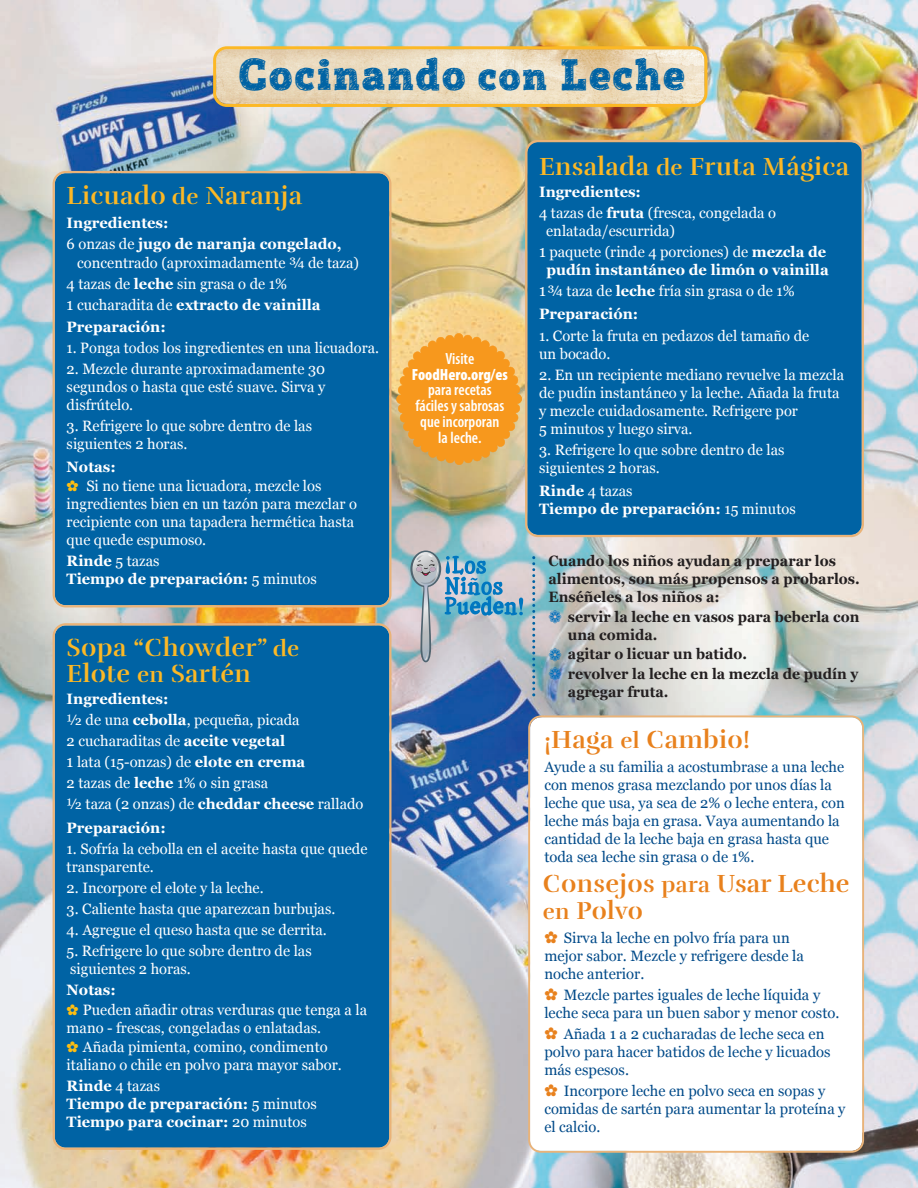
<style>
.page{position:relative;width:918px;height:1188px;background:#fff}
.page>*{position:absolute;margin:0;border:0;box-sizing:border-box;transform-origin:0 0}
.t1{font:43.5px "Posterizer KG Sketch";letter-spacing:.04em;color:#0063a4}
.t2{font:25.5px/25.5px "Rufina Stencil Bold";letter-spacing:.015em;color:#fcb825}
.t3{font:25.5px "Rufina Stencil Bold";letter-spacing:.015em;color:#e8811d}
.t4{font:25.2px "Rufina Stencil Bold";letter-spacing:.005em;color:#e8811d}
.t5{font:600 condensed 16.2px/15.8px "Myriad Pro";color:#fff;text-align:center}
.t6{font:900 condensed 16.2px "Myriad Pro";color:#fff}
.t7{font:15px/18px "Georgia";color:#fff}
.t8{font:15px/18px "Georgia";color:#004a89}
.t9{font:700 15px/18px "Georgia";color:#fff}
.t10{font:700 15px/18px "Georgia";color:#231f20;scale:.94 1}
.s1{font-size:40.5px}
.s2{font-size:22.5px}
.s3{font-weight:400}
.s4{font-weight:700}
.s5{font-size:16.5px}
.s6{color:#fdbe12}
.s7{font-weight:400;font-size:16.5px}
.s8{color:#006fba}
.s9{color:#e8811d}
</style>
<div class="page">
<img style="left:0;top:0;width:918px;height:1188px">
<svg style="left:528px;top:715px;width:336px;height:438px"></svg>
<svg style="left:396px;top:333px;width:126px;height:132px;background:#f1a338"></svg>
<div style="left:53px;top:171px;width:339px;height:436px;background:#0063a4"></div>
<div style="left:53px;top:623px;width:339px;height:527px;background:#0063a4"></div>
<div style="left:525px;top:140px;width:339px;height:397px;background:#0063a4"></div>
<svg style="left:213px;top:46px;width:494px;height:61px;background:#ecd6ad"></svg>
<svg style="left:532px;top:556px;width:3px;height:140px"></svg>
<svg style="left:445px;top:556px;width:78px;height:60px;background:#7aafcb"></svg>
<svg style="left:410px;top:551px;width:31px;height:36px"></svg>
<svg style="left:412px;top:552px;width:27px;height:110px;background:#abb6bc"></svg>
<h1 class="t1" style="left:239px;top:58px;width:448px">Cocinando <span class="s1">con</span> Leche</h1>
<h2 class="t2" style="left:67px;top:186px;width:237px">Licuado <span class="s2">de</span> Naranja</h2>
<p class="t9" style="left:67px;top:212px;width:277px;line-height:21px">Ingredientes:<br><span class="s3">6 onzas de</span> jugo de naranja congelado,</p>
<p class="t7" style="left:67px;top:252px;width:294px;line-height:21px;text-indent:11px">concentrado (aproximadamente ¾ de taza)<br>4 tazas de <span class="s4">leche</span> sin grasa o de 1%<br><span class="s5">1</span> cucharadita de <span class="s4">extracto de vainilla</span></p>
<p class="t9" style="left:67px;top:318px;width:101px">Preparación:</p>
<p class="t7" style="left:67px;top:339px;width:314px">1. Ponga todos los ingredientes en una licuadora.</p>
<p class="t7" style="left:67px;top:360px;width:260px;text-align:justify">2. Mezcle durante aproximadamente 30 segundos o hasta que esté suave. Sirva y disfrútelo.</p>
<p class="t7" style="left:67px;top:417px;width:247px">3. Refrigere lo que sobre dentro de las siguientes 2 horas.</p>
<p class="t7" style="left:67px;top:457px;width:256px;line-height:19.5px"><span class="s4">Notas:<br></span><span class="s6">✿</span> Si no tiene una licuadora, mezcle los</p>
<p class="t7" style="left:67px;top:495px;width:292px">ingredientes bien en un tazón para mezclar o recipiente con una tapadera hermética hasta que quede espumoso.</p>
<p class="t9" style="left:67px;top:552px;width:252px">Rinde <span class="s3">5 tazas<br></span>Tiempo de preparación: <span class="s3">5 minutos</span></p>
<h2 class="t2" style="left:67px;top:638px;width:234px">Sopa “Chowder” <span class="s2">de<br></span>Elote <span class="s2">en</span> Sartén</h2>
<p class="t7" style="left:67px;top:688px;width:298px;line-height:21px"><span class="s4">Ingredientes:<br></span>½ de una <span class="s4">cebolla</span>, pequeña, picada<br>2 cucharaditas de <span class="s4">aceite vegetal<br></span><span class="s5">1</span> lata (15-onzas) de <span class="s4">elote en crema<br></span>2 tazas de <span class="s4">leche</span> 1% o sin grasa<br>½ taza (2 onzas) de <span class="s4">cheddar cheese</span> rallado</p>
<p class="t9" style="left:67px;top:819px;width:101px">Preparación:</p>
<p class="t7" style="left:67px;top:840px;width:302px">1. Sofría la cebolla en el aceite hasta que quede transparente.</p>
<p class="t7" style="left:67px;top:879px;width:199px">2. Incorpore el elote y la leche.</p>
<p class="t7" style="left:67px;top:900px;width:270px">3. Caliente hasta que aparezcan burbujas.</p>
<p class="t7" style="left:67px;top:921px;width:262px">4. Agregue el queso hasta que se derrita.</p>
<p class="t7" style="left:67px;top:942px;width:247px">5. Refrigere lo que sobre dentro de las siguientes 2 horas.</p>
<p class="t7" style="left:67px;top:980px;width:302px;line-height:19.5px"><span class="s4">Notas:<br></span><span class="s6">✿</span> Pueden añadir otras verduras que tenga a la</p>
<p class="t7" style="left:67px;top:1018px;width:263px;line-height:19.5px">mano - frescas, congeladas o enlatadas. <span class="s6">✿</span> Añada pimienta, comino, condimento</p>
<p class="t7" style="left:67px;top:1054px;width:277px;line-height:21px">italiano o chile en polvo para mayor sabor.<br><span class="s4">Rinde</span> 4 tazas</p>
<p class="t9" style="left:67px;top:1095px;width:252px">Tiempo de preparación: <span class="s3">5 minutos<br></span>Tiempo para cocinar: <span class="s3">20 minutos</span></p>
<p class="t5" style="left:445px;top:352px;width:30px">Visite</p>
<p class="t6" style="left:412px;top:369px;width:98px">FoodHero.org/es</p>
<p class="t5" style="left:415px;top:384px;width:91px">para recetas fáciles y sabrosas que incorporan la leche.</p>
<h2 class="t2" style="left:539px;top:156px;width:311px">Ensalada <span class="s2">de</span> Fruta Mágica</h2>
<p class="t7" style="left:539px;top:181px;width:238px;line-height:21px"><span class="s4">Ingredientes:<br></span>4 tazas de <span class="s4">fruta</span> (fresca, congelada o</p>
<p class="t7" style="left:539px;top:220px;width:289px;line-height:21px;text-indent:7px">enlatada/escurrida)<br><span class="s5">1</span> paquete (rinde 4 porciones) de <span class="s4">mezcla de</span></p>
<p class="t9" style="left:539px;top:259px;width:291px;line-height:21px;text-indent:7px">pudín instantáneo de limón o vainilla<br><span class="s7">1</span><span class="s3">¾ taza de</span> leche <span class="s3">fría sin grasa o de 1%</span></p>
<p class="t9" style="left:539px;top:304px;width:101px">Preparación:</p>
<p class="t7" style="left:539px;top:327px;width:272px">1. Corte la fruta en pedazos del tamaño de un bocado.</p>
<p class="t7" style="left:539px;top:366px;width:307px">2. En un recipiente mediano revuelve la mezcla de pudín instantáneo y la leche. Añada la fruta y mezcle cuidadosamente. Refrigere por<br>5 minutos y luego sirva.</p>
<p class="t7" style="left:539px;top:441px;width:247px">3. Refrigere lo que sobre dentro de las siguientes 2 horas.</p>
<p class="t9" style="left:539px;top:481px;width:258px">Rinde <span class="s3">4 tazas<br></span>Tiempo de preparación: <span class="s3">15 minutos</span></p>
<p class="t10" style="left:549px;top:552px;width:333px">Cuando los niños ayudan a preparar los alimentos, son más propensos a probarlos.<br>Enséñeles a los niños a:</p>
<p class="t10" style="left:568px;top:608px;width:312px;text-indent:-19px"><span class="s8">❁</span> servir la leche en vasos para beberla con una comida.</p>
<p class="t10" style="left:549px;top:645px;width:331px;line-height:19.5px"><span class="s8">❁</span> agitar o licuar un batido.<br><span class="s8">❁</span> revolver la leche en la mezcla de pudín y</p>
<p class="t10" style="left:568px;top:683px;width:108px">agregar fruta.</p>
<h2 class="t3" style="left:544px;top:731px;width:207px">¡Haga <span class="s2">el</span> Cambio!</h2>
<p class="t8" style="left:544px;top:758px;width:302px">Ayude a su familia a acostumbrase a una leche con menos grasa mezclando por unos días la leche que usa, ya sea de 2% o leche entera, con leche más baja en grasa. Vaya aumentando la cantidad de la leche baja en grasa hasta que toda sea leche sin grasa o de 1%.</p>
<h2 class="t3" style="left:543px;top:875px;width:308px">Consejos <span class="s2">para</span> Usar Leche</h2>
<h3 class="t4" style="left:543px;top:902px;width:102px"><span class="s2">en</span> Polvo</h3>
<p class="t8" style="left:544px;top:929px;width:261px"><span class="s9">✿</span> Sirva la leche en polvo fría para un mejor sabor. Mezcle y refrigere desde la noche anterior.</p>
<p class="t8" style="left:544px;top:986px;width:297px"><span class="s9">✿</span> Mezcle partes iguales de leche líquida y leche seca para un buen sabor y menor costo.</p>
<p class="t8" style="left:544px;top:1025px;width:288px"><span class="s9">✿</span> Añada 1 a 2 cucharadas de leche seca en polvo para hacer batidos de leche y licuados más espesos.</p>
<p class="t8" style="left:544px;top:1082px;width:303px"><span class="s9">✿</span> Incorpore leche en polvo seca en sopas y comidas de sartén para aumentar la proteína y el calcio.</p>
</div>
